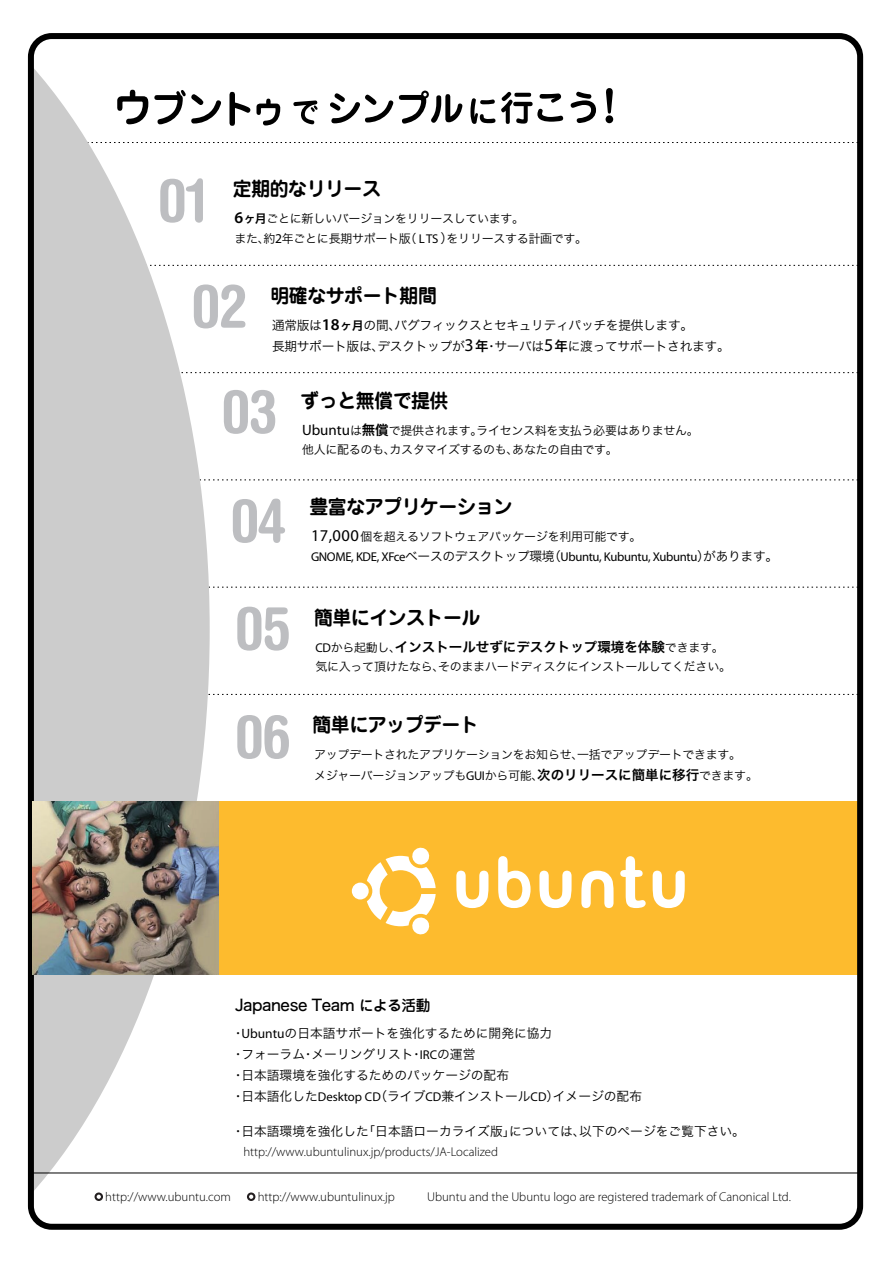
<style>
.page{position:relative;width:893px;height:1263px;background:#fff}
.page>*{position:absolute;margin:0;border:0;box-sizing:border-box;transform-origin:0 0}
.t1{font:700 condensed 60px "Helvetica Rounded";letter-spacing:-.025em;color:#bdbec1}
.t2{font:700 19.5px "Jun 501 Pro";letter-spacing:-.025em;color:#000}
.t3{font:15.75px "Hiragino Kaku W5 90 msp RKSJ H";letter-spacing:-.025em;color:#000}
.t4{font:13.5px "Hira Kaku Pro W6";color:#000}
.t5{font:12.75px/21px "Hira Kaku Pro W3";color:#000}
.t6{font:300 12.75px "Myriad Pro";color:#000}
.t7{font:12.75px/21px "Hira Kaku Pro W3";letter-spacing:-.025em;color:#000}
.t8{font:12.75px "Myriad Pro";letter-spacing:-.025em;color:#000}
.t9{font:12px/19.5px "Hira Kaku Pro W3";letter-spacing:-.025em;color:#000}
.s1{font-family:"Myriad Pro";font-weight:600;font-size:16.5px}
.s2{font-family:"Hira Kaku Pro W6"}
.s3{font-family:"Myriad Pro";font-size:13.5px}
.s4{font-family:"Myriad Pro";font-size:12.75px}
.s5{font-size:12.75px}
.s6{font-family:"Hira Kaku Pro W6";font-size:12px}
.s7{font-family:"Myriad Pro";font-size:18px}
.s8{font-family:"Hira Kaku Pro W6";font-size:13.5px}
.s9{font-family:"Myriad Pro";font-size:15px}
.s10{font-family:"Myriad Pro";font-size:16.5px}
.s11{font-family:"Hira Kaku Pro W3"}
.s12{font-family:"Hira Kaku Pro W3";font-size:12px}
.s13{font-family:"Jun 34 Pro";font-weight:500;font-size:15px}
.s14{font-family:"Myriad Pro"}
</style>
<div class="page">
<svg style="left:213px;top:694px;width:641px;height:1px"></svg>
<svg style="left:213px;top:587px;width:641px;height:1px"></svg>
<svg style="left:213px;top:480px;width:641px;height:1px"></svg>
<svg style="left:213px;top:372px;width:641px;height:1px"></svg>
<svg style="left:213px;top:265px;width:641px;height:1px"></svg>
<svg style="left:213px;top:142px;width:641px;height:1px"></svg>
<svg style="left:35px;top:70px;width:175px;height:1124px;fill:#ccc"></svg>
<div style="left:32px;top:801px;width:829px;height:174px;background:#fdbb2e"></div>
<hr style="left:30px;top:1173px;width:830px;height:1px;background:#000">
<div style="left:352px;top:883px;width:17px;height:16px;background:#fff;border-radius:50%"></div>
<svg style="left:367px;top:847px;width:69px;height:88px"></svg>
<svg style="left:653px;top:871px;width:32px;height:37px"></svg>
<svg style="left:581px;top:871px;width:32px;height:37px"></svg>
<svg style="left:539px;top:871px;width:33px;height:37px"></svg>
<svg style="left:456px;top:871px;width:32px;height:37px"></svg>
<svg style="left:498px;top:856px;width:33px;height:52px"></svg>
<svg style="left:620px;top:856px;width:26px;height:52px"></svg>
<svg style="left:247px;top:1192px;width:8px;height:9px"></svg>
<svg style="left:249px;top:1194px;width:4px;height:5px"></svg>
<svg style="left:95px;top:1192px;width:8px;height:9px"></svg>
<svg style="left:97px;top:1194px;width:4px;height:5px"></svg>
<div style="left:28px;top:33px;width:835px;height:1197px;border:6px solid #000;border-radius:21px"></div>
<svg style="left:117px;top:90px;width:31px;height:34px"></svg>
<svg style="left:154px;top:90px;width:67px;height:34px"></svg>
<svg style="left:229px;top:92px;width:21px;height:34px"></svg>
<svg style="left:256px;top:99px;width:24px;height:26px"></svg>
<svg style="left:293px;top:100px;width:25px;height:24px"></svg>
<svg style="left:330px;top:93px;width:63px;height:30px"></svg>
<svg style="left:399px;top:91px;width:63px;height:33px"></svg>
<svg style="left:470px;top:98px;width:25px;height:26px"></svg>
<svg style="left:501px;top:92px;width:62px;height:32px"></svg>
<svg style="left:571px;top:92px;width:25px;height:31px"></svg>
<svg style="left:606px;top:88px;width:7px;height:35px"></svg>
<img style="left:32px;top:801px;width:187px;height:174px">
<h1 class="t1" style="left:158px;top:164px;width:50px">01</h1>
<h2 class="t2" style="left:233px;top:174px;width:150px">定期的なリリース</h2>
<p class="t9" style="left:234px;top:208px;width:354px"><span class="s1">6</span><span class="s2">ヶ月</span>ごとに新しいバージョンをリリースしています。<br>また、約<span class="s3">2</span>年ごとに長期サポート版（ <span class="s4">LTS</span> <span class="s5">）</span>をリリースする計画です。</p>
<h1 class="t1" style="left:191px;top:270px;width:58px">02</h1>
<h2 class="t2" style="left:270px;top:280px;width:168px">明確なサポート期間</h2>
<p class="t7" style="left:272px;top:314px;width:459px">通常版は<span class="s1">18</span><span class="s6">ヶ月</span>の間、バグフィックスとセキュリティパッチを提供します。<br>長期サポート版は、デスクトップが<span class="s7">3</span><span class="s8">年</span>・サーバは<span class="s7">5</span><span class="s8">年</span>に渡ってサポートされます。</p>
<h1 class="t1" style="left:221px;top:375px;width:58px">03</h1>
<h2 class="t2" style="left:300px;top:385px;width:150px">ずっと無償で提供</h2>
<p class="t9" style="left:302px;top:420px;width:398px"><span class="s9">Ubuntu</span>は<span class="s8">無償</span>で提供されます。ライセンス料を支払う必要はありません。他人に配るのも、カスタマイズするのも、あなたの自由です。</p>
<h1 class="t1" style="left:230px;top:484px;width:58px">04</h1>
<h2 class="t2" style="left:309px;top:491px;width:205px">豊富なアプリケーション</h2>
<p class="t9" style="left:311px;top:526px;width:332px"><span class="s10">17,000</span> 個を超えるソフトウェアパッケージを利用可能です。</p>
<p class="t8" style="left:311px;top:549px;width:469px">GNOME, KDE, XFce<span class="s11">ベースのデスクトップ環境（</span>Ubuntu, Kubuntu, Xubuntu<span class="s11">）があります。</span></p>
<h1 class="t1" style="left:235px;top:592px;width:58px">05</h1>
<h1 class="t1" style="left:235px;top:700px;width:58px">06</h1>
<h2 class="t2" style="left:314px;top:602px;width:168px">簡単にインストール</h2>
<p class="t4" style="left:315px;top:634px;width:410px"><span class="s4">CD</span><span class="s12">から起動し、</span>インストールせずにデスクトップ環境を体験<span class="s12">できます。</span></p>
<p class="t9" style="left:315px;top:656px;width:417px">気に入って頂けたなら、そのままハードディスクにインストールしてください。</p>
<h2 class="t2" style="left:312px;top:709px;width:168px">簡単にアップデート</h2>
<p class="t9" style="left:314px;top:743px;width:445px;line-height:21px">アップデートされたアプリケーションをお知らせ、一括でアップデートできます。<br>メジャーバージョンアップも<span class="s4">GUI</span>から可能、<span class="s8">次のリリースに簡単に移行</span>できます。</p>
<h3 class="t3" style="left:235px;top:997px;width:197px">Japanese Team <span class="s13">による活動</span></h3>
<p class="t5" style="left:232px;top:1021px;width:412px">・<span class="s3">Ubuntu</span>の日本語サポートを強化するために開発に協力<br>・フォーラム・メーリングリスト・<span class="s14">IRC</span>の運営<br>・日本語環境を強化するためのパッケージの配布<br>・日本語化した<span class="s14">Desktop CD</span>（ライブ<span class="s14">CD</span>兼インストール<span class="s14">CD</span>）イメージの配布</p>
<p class="t5" style="left:232px;top:1120px;width:515px">・日本語環境を強化した「日本語ローカライズ版」については、以下のページをご覧下さい。</p>
<p class="t6" style="left:243px;top:1144px;width:256px">http://www.ubuntulinux.jp/products/JA-Localized</p>
<p class="t6" style="left:105px;top:1190px;width:127px">http://www.ubuntu.com</p>
<p class="t6" style="left:258px;top:1190px;width:139px">http://www.ubuntulinux.jp</p>
<p class="t6" style="left:427px;top:1190px;width:365px">Ubuntu and the Ubuntu logo are registered trademark of Canonical Ltd.</p>
</div>
